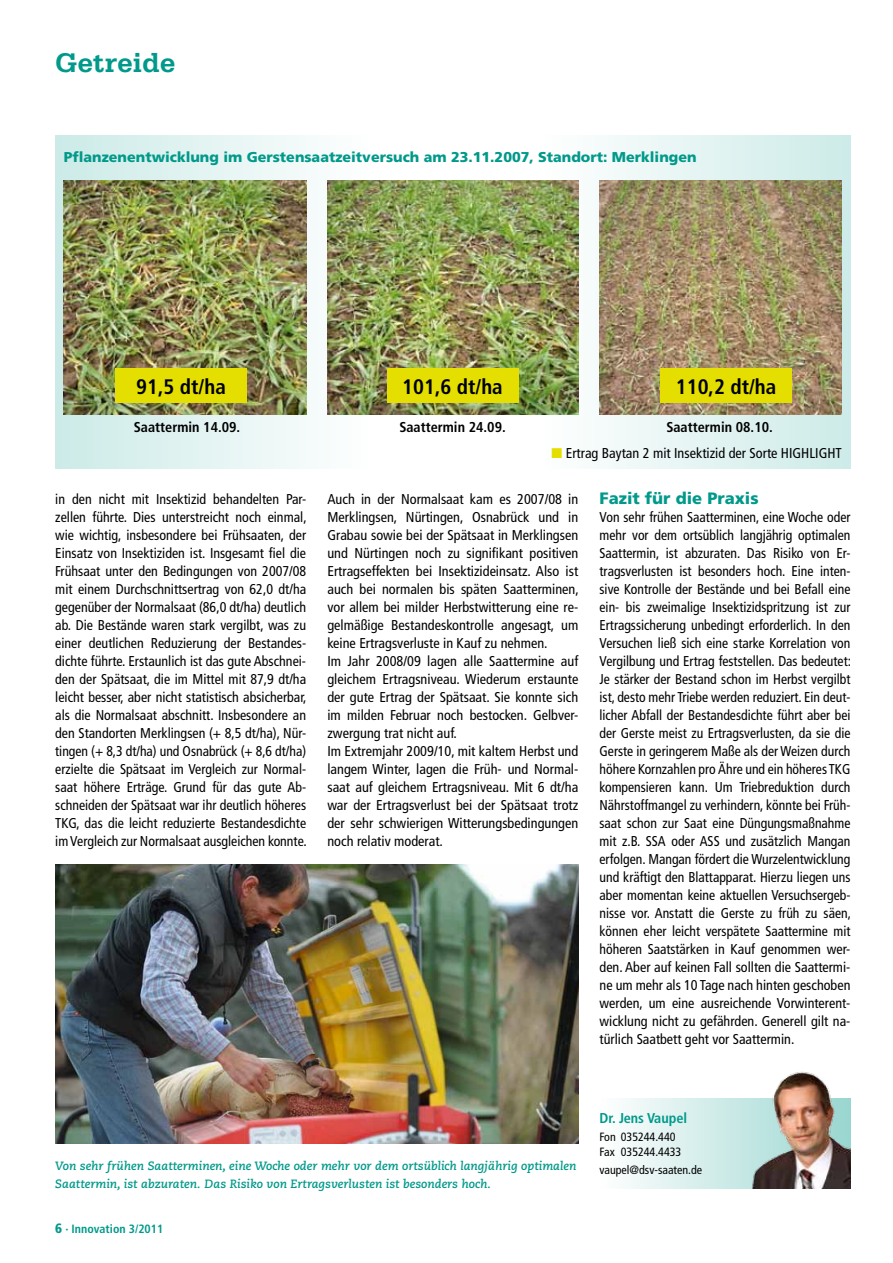
<style>
.page{position:relative;width:893px;height:1263px;background:#fff}
.page>*{position:absolute;margin:0;border:0;box-sizing:border-box;transform-origin:0 0}
.t1{font:700 28.5px "Serifa";color:#00998a}
.t2{font:700 condensed 21px "Frutiger";color:#000}
.t3{font:900 16.5px "Frutiger";color:#00998a}
.t4{font:condensed 14.25px/18px "Frutiger";color:#000;text-align:justify}
.t5{font:condensed 14.25px/18px "Frutiger";color:#000;text-align:justify;scale:.96 1}
.t6{font:900 14.25px "Frutiger";color:#00998a}
.t7{font:700 condensed 14.25px "Frutiger";color:#000}
.t8{font:700 condensed 14.25px "Frutiger";color:#00998a}
.t9{font:italic 700 12px "Caecilia";color:#00998a}
.t10{font:condensed 12px/14.4px "Frutiger";color:#000}
.t11{font:700 condensed 12px "Frutiger";color:#00998a}
.s1{color:#e4df00}
.s2{font-weight:900;font-size:13.5px}
</style>
<div class="page">
<svg style="left:55px;top:135px;width:795px;height:333px"></svg>
<img style="left:64px;top:180px;width:242px;height:234px">
<img style="left:327px;top:180px;width:251px;height:234px">
<img style="left:600px;top:180px;width:242px;height:234px">
<div style="left:115px;top:369px;width:132px;height:34px;background:#e4df00"></div>
<div style="left:387px;top:369px;width:131px;height:34px;background:#e4df00"></div>
<div style="left:660px;top:369px;width:132px;height:34px;background:#e4df00"></div>
<svg style="left:626px;top:1098px;width:122px;height:90px;background:#dbf0ee"></svg>
<img style="left:748px;top:1071px;width:102px;height:117px">
<img style="left:55px;top:864px;width:523px;height:279px">
<h1 class="t1" style="left:55px;top:46px;width:122px">Getreide</h1>
<p class="t6" style="left:64px;top:148px;width:634px">Pflanzenentwicklung im Gerstensaatzeitversuch am 23.11.2007, Standort: Merklingen</p>
<h2 class="t2" style="left:136px;top:374px;width:91px">91,5 dt/ha</h2>
<h2 class="t2" style="left:402px;top:374px;width:102px">101,6 dt/ha</h2>
<h2 class="t2" style="left:676px;top:374px;width:102px">110,2 dt/ha</h2>
<p class="t7" style="left:134px;top:419px;width:108px">Saattermin 14.09.</p>
<p class="t7" style="left:399px;top:419px;width:108px">Saattermin 24.09.</p>
<p class="t7" style="left:666px;top:419px;width:108px">Saattermin 08.10.</p>
<p class="t4" style="left:551px;top:444px;width:292px"><span class="s1">■</span> Ertrag Baytan 2 mit Insektizid der Sorte HIGHLIGHT</p>
<p class="t4" style="left:55px;top:490px;width:253px">in den nicht mit Insektizid behandelten Par&shy;zellen führte. Dies unterstreicht noch einmal, wie wichtig, insbesondere bei Frühsaaten, der Einsatz von Insektiziden ist. Insgesamt fiel die Frühsaat unter den Bedingungen von 2007/08 mit einem Durchschnittsertrag von 62,0 dt/ha gegenüber der Normalsaat (86,0 dt/ha) deutlich ab. Die Bestände waren stark vergilbt, was zu einer deutlichen Reduzierung der Bestandes&shy;dichte führte. Erstaunlich ist das gute Abschnei&shy;den der Spätsaat, die im Mittel mit 87,9 dt/ha leicht besser, aber nicht statistisch absicherbar, als die Normalsaat abschnitt. Insbesondere an den Standorten Merklingsen (+ 8,5 dt/ha), Nür&shy;tingen (+ 8,3 dt/ha) und Osnabrück (+ 8,6 dt/ha) erzielte die Spätsaat im Vergleich zur Normal&shy;saat höhere Erträge. Grund für das gute Ab&shy;schneiden der Spätsaat war ihr deutlich höheres TKG, das die leicht reduzierte Bestandesdichte im Vergleich zur Normalsaat ausgleichen konnte.</p>
<p class="t4" style="left:327px;top:490px;width:253px;text-align:left">Auch in der Normalsaat kam es 2007/08 in Merklingsen, Nürtingen, Osnabrück und in Grabau sowie bei der Spätsaat in Merklingsen und Nürtingen noch zu signifikant positiven Ertragseffekten bei Insektizideinsatz. Also ist auch bei normalen bis späten Saatterminen, vor allem bei milder Herbstwitterung eine re&shy;gelmäßige Bestandeskontrolle angesagt, um keine Ertragsverluste in Kauf zu nehmen.<br>Im Jahr 2008/09 lagen alle Saattermine auf gleichem Ertragsniveau. Wiederum erstaunte der gute Ertrag der Spätsaat. Sie konnte sich im milden Februar noch bestocken. Gelbver&shy;zwergung trat nicht auf.<br>Im Extremjahr 2009/10, mit kaltem Herbst und langem Winter, lagen die Früh- und Normal&shy;saat auf gleichem Ertragsniveau. Mit 6 dt/ha war der Ertragsverlust bei der Spätsaat trotz der sehr schwierigen Witterungsbedingungen noch relativ moderat.</p>
<p class="t3" style="left:600px;top:488px;width:161px">Fazit für die Praxis</p>
<p class="t5" style="left:600px;top:508px;width:263px">Von sehr frühen Saatterminen, eine Woche oder mehr vor dem ortsüblich langjährig optimalen Saattermin, ist abzuraten. Das Risiko von Er&shy;tragsverlusten ist besonders hoch. Eine inten&shy;sive Kontrolle der Bestände und bei Befall eine ein- bis zweimalige Insektizidspritzung ist zur Ertragssicherung unbedingt erforderlich. In den Versuchen ließ sich eine starke Korrelation von Vergilbung und Ertrag feststellen. Das bedeutet:<br>Je stärker der Bestand schon im Herbst vergilbt ist, desto mehr Triebe werden reduziert. Ein deut&shy;licher Abfall der Bestandesdichte führt aber bei der Gerste meist zu Ertragsverlusten, da sie die Gerste in geringerem Maße als der Weizen durch höhere Kornzahlen pro Ähre und ein höheres TKG kompensieren kann. Um Triebreduktion durch Nährstoffmangel zu verhindern, könnte bei Früh&shy;saat schon zur Saat eine Düngungsmaßnahme mit z.B. SSA oder ASS und zusätzlich Mangan erfolgen. Mangan fördert die Wurzelentwicklung und kräftigt den Blattapparat. Hierzu liegen uns aber momentan keine aktuellen Versuchsergeb&shy;nisse vor. Anstatt die Gerste zu früh zu säen, können eher leicht verspätete Saattermine mit höheren Saatstärken in Kauf genommen wer&shy;den. Aber auf keinen Fall sollten die Saattermi&shy;ne um mehr als 10 Tage nach hinten geschoben werden, um eine ausreichende Vorwinterent&shy;wicklung nicht zu gefährden. Generell gilt na&shy;türlich Saatbett geht vor Saattermin.</p>
<p class="t8" style="left:600px;top:1109px;width:89px">Dr. Jens Vaupel</p>
<p class="t10" style="left:600px;top:1130px;width:83px">Fon 035244.440<br>Fax 035244.4433</p>
<p class="t9" style="left:55px;top:1159px;width:523px">Von sehr frühen Saatterminen, eine Woche oder mehr vor dem ortsüblich langjährig optimalen</p>
<p class="t10" style="left:600px;top:1163px;width:104px">vaupel@dsv-saaten.de</p>
<p class="t9" style="left:55px;top:1177px;width:437px">Saattermin, ist abzuraten. Das Risiko von Ertragsverlusten ist besonders hoch.</p>
<p class="t11" style="left:55px;top:1222px;width:110px"><span class="s2">6</span> · Innovation 3/2011</p>
</div>
